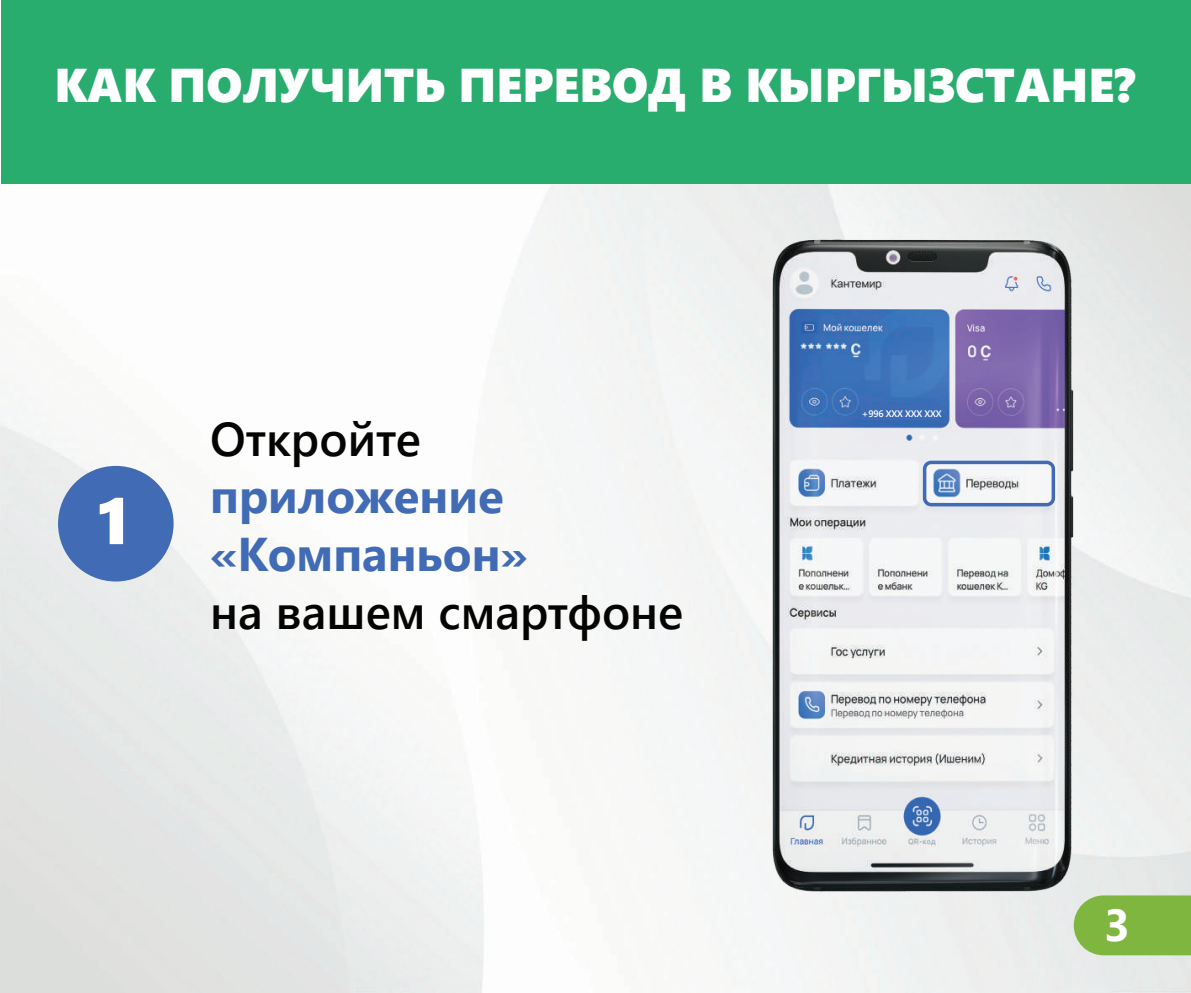
<style>
.page{position:relative;width:1191px;height:993px;background:#fff}
.page>*{position:absolute;margin:0;border:0;box-sizing:border-box;transform-origin:0 0}
.t1{font:64.75px "Segoe UI Black";color:#fff}
.t2{font:47.25px "Segoe UI Black";color:#fff}
.t3{font:600 47.25px "Segoe UI";color:#040503}
.t4{font:700 47.25px/57.8px "Segoe UI";color:#416bb4}
.t5{font:700 44.62px "Segoe UI";color:#fff}
.t6{font:600 9.45px "Segoe UI";letter-spacing:-.02em;color:#fff}
</style>
<div class="page">
<img style="left:0;top:183px;width:1191px;height:809px">
<img style="left:328px;top:187px;width:863px;height:794px">
<div style="left:2px;top:0;width:1189px;height:183px;background:#28ad6f"></div>
<div style="left:58px;top:466px;width:116px;height:115px;background:#416bb4;border-radius:50%"></div>
<svg style="left:1073px;top:895px;width:118px;height:59px"></svg>
<div style="left:861px;top:404px;width:77px;height:16px;background:#3c6cb5"></div>
<div style="left:923px;top:460px;width:132px;height:46px;border:4px solid #416bb4;border-radius:7px"></div>
<p class="t2" style="left:55px;top:51px;width:1081px">КАК ПОЛУЧИТЬ ПЕРЕВОД В КЫРГЫЗСТАНЕ?</p>
<h1 class="t1" style="left:97px;top:474px;width:33px">1</h1>
<p class="t3" style="left:210px;top:394px;width:212px">Откройте</p>
<p class="t4" style="left:210px;top:464px;width:319px">приложение «Компаньон»</p>
<p class="t3" style="left:210px;top:567px;width:475px">на вашем смартфоне</p>
<p class="t6" style="left:862px;top:405px;width:81px">+996 XXX XXX XXX</p>
<p class="t5" style="left:1104px;top:882px;width:27px">3</p>
</div>
